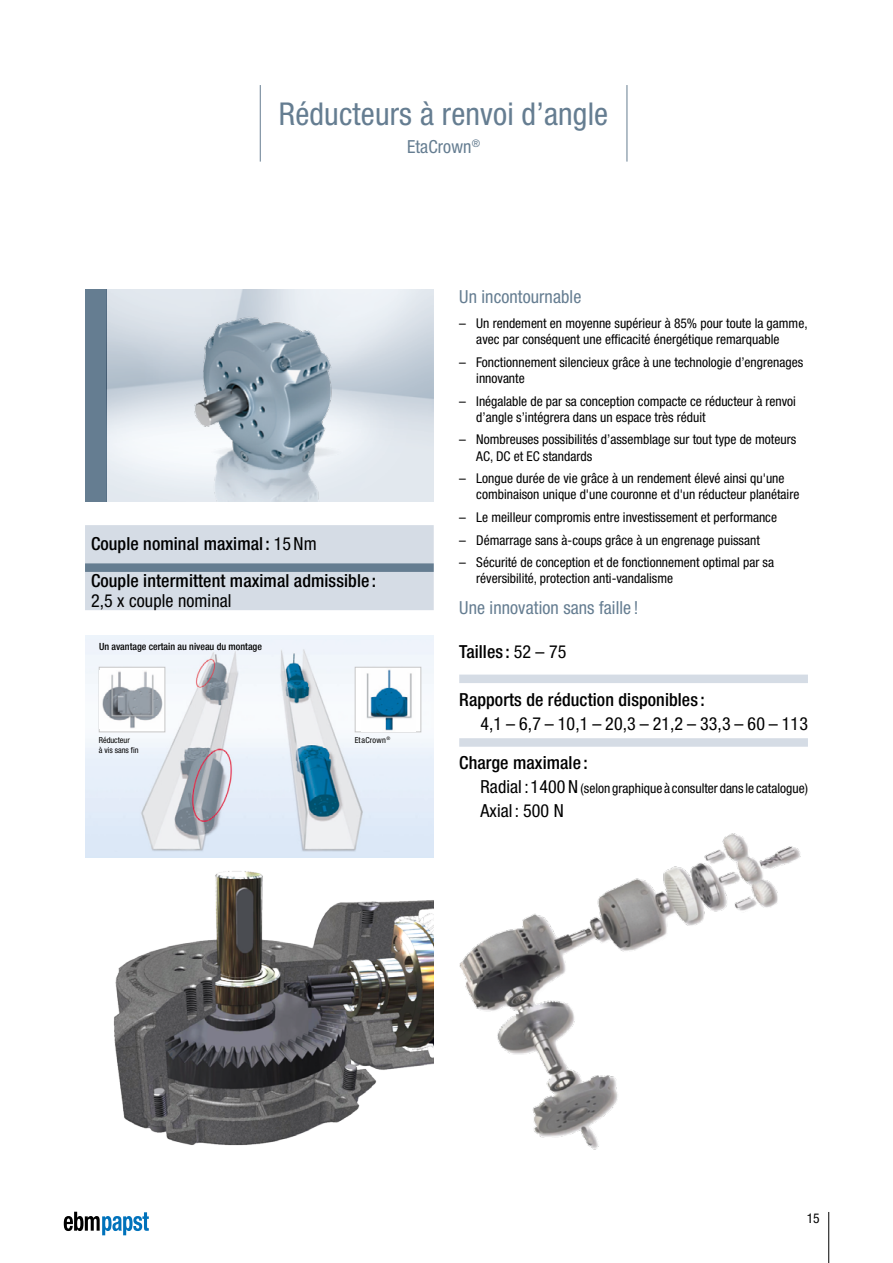
<style>
.page{position:relative;width:893px;height:1263px;background:#fff}
.page>*{position:absolute;margin:0;border:0;box-sizing:border-box;transform-origin:0 0}
.t1{font:condensed 31.5px "Helvetica Neue";letter-spacing:.005em;color:#657d91}
.t2{font:500 condensed 18px/36.8px "Helvetica Neue";letter-spacing:.005em;color:#000}
.t3{font:condensed 18px "Helvetica Neue";letter-spacing:.005em;color:#000}
.t4{font:condensed 18px "Helvetica Neue";letter-spacing:.005em;color:#657d91}
.t5{font:condensed 13.5px/16.2px "Helvetica Neue LT";color:#000}
.t6{font:500 condensed 9.9px "Helvetica Neue";color:#000}
.t7{font:condensed 8.25px "Helvetica Neue";color:#000}
.t8{font:condensed 8.25px "Helvetica Neue";letter-spacing:.03em;color:#000}
.t9{font:condensed 4.8px "Helvetica Neue";color:#000}
.s1{font-weight:400}
.s2{font-family:"Helvetica Neue";font-size:18px}
</style>
<div class="page">
<div style="left:85px;top:289px;width:21px;height:213px;background:#657d91"></div>
<img style="left:106px;top:289px;width:328px;height:213px">
<img style="left:149px;top:289px;width:238px;height:213px">
<div style="left:459px;top:674px;width:349px;height:9px;background:#d5dce5"></div>
<div style="left:459px;top:738px;width:349px;height:9px;background:#d5dce5"></div>
<hr style="left:260px;top:85px;width:1px;height:77px;background:#657d91">
<hr style="left:626px;top:85px;width:1px;height:77px;background:#657d91">
<img style="left:85px;top:636px;width:349px;height:221px">
<div style="left:99px;top:667px;width:66px;height:65px;background:#fff"></div>
<div style="left:99px;top:667px;width:66px;height:65px;border:1px solid #c6c6c6"></div>
<div style="left:355px;top:667px;width:66px;height:65px;background:#fff"></div>
<div style="left:355px;top:667px;width:66px;height:65px;border:1px solid #c6c6c6"></div>
<img style="left:100px;top:671px;width:64px;height:57px">
<img style="left:361px;top:669px;width:55px;height:62px">
<img style="left:113px;top:871px;width:321px;height:275px">
<div style="left:85px;top:525px;width:349px;height:85px;background:#d5dce5"></div>
<div style="left:85px;top:563px;width:349px;height:9px;background:#657d91"></div>
<img style="left:459px;top:833px;width:342px;height:317px">
<svg style="left:64px;top:1212px;width:85px;height:23px"></svg>
<hr style="left:828px;top:1212px;width:1px;height:51px;background:#000">
<h1 class="t1" style="left:279px;top:95px;width:331px">Réducteurs à renvoi d’angle</h1>
<h2 class="t4" style="left:407px;top:136px;width:74px">EtaCrown<sup>®</sup></h2>
<h2 class="t2" style="left:91px;top:525px;width:287px">Couple nominal maximal : <span class="s1">15Nm<br></span>Couple intermittent maximal admissible :</h2>
<h2 class="t3" style="left:91px;top:590px;width:142px">2,5 x couple nominal</h2>
<p class="t6" style="left:99px;top:641px;width:164px">Un avantage certain au niveau du montage</p>
<p class="t9" style="left:386px;top:735px;width:5px">®</p>
<p class="t7" style="left:99px;top:735px;width:33px">Réducteur</p>
<p class="t8" style="left:355px;top:735px;width:33px">EtaCrown</p>
<p class="t7" style="left:99px;top:745px;width:41px">à vis sans fin</p>
<h2 class="t4" style="left:459px;top:287px;width:124px">Un incontournable</h2>
<p class="t5" style="left:476px;top:315px;width:333px;text-indent:-17px">– Un rendement en moyenne supérieur à 85% pour toute la gamme, avec par conséquent une efficacité énergétique remarquable</p>
<p class="t5" style="left:476px;top:354px;width:328px;text-indent:-17px">– Fonctionnement silencieux grâce à une technologie d’engrenages innovante</p>
<p class="t5" style="left:476px;top:393px;width:321px;text-indent:-17px">– Inégalable de par sa conception compacte ce réducteur à renvoi d’angle s’intégrera dans un espace très réduit</p>
<p class="t5" style="left:476px;top:431px;width:321px;text-indent:-17px">– Nombreuses possibilités d’assemblage sur tout type de moteurs<br>AC, DC et EC standards</p>
<p class="t5" style="left:476px;top:470px;width:325px;text-indent:-17px">– Longue durée de vie grâce à un rendement élevé ainsi qu'une combinaison unique d'une couronne et d'un réducteur planétaire</p>
<p class="t5" style="left:459px;top:509px;width:319px">– Le meilleur compromis entre investissement et performance</p>
<p class="t5" style="left:459px;top:532px;width:302px">– Démarrage sans à-coups grâce à un engrenage puissant</p>
<p class="t5" style="left:476px;top:554px;width:299px;text-indent:-17px">– Sécurité de conception et de fonctionnement optimal par sa réversibilité, protection anti-vandalisme</p>
<h2 class="t4" style="left:459px;top:597px;width:181px">Une innovation sans faille !</h2>
<h2 class="t2" style="left:459px;top:633px;width:109px">Tailles : <span class="s1">52 – 75</span></h2>
<h2 class="t2" style="left:459px;top:681px;width:247px">Rapports de réduction disponibles :</h2>
<h2 class="t3" style="left:480px;top:713px;width:329px">4,1 – 6,7 – 10,1 – 20,3 – 21,2 – 33,3 – 60 – 113</h2>
<h2 class="t2" style="left:459px;top:744px;width:130px">Charge maximale :</h2>
<p class="t5" style="left:480px;top:780px;width:329px"><span class="s2">Radial : 1400 N</span> (selon graphique à consulter dans le catalogue)</p>
<h2 class="t3" style="left:480px;top:800px;width:85px">Axial : 500 N</h2>
<p class="t5" style="left:807px;top:1209px;width:14px">15</p>
</div>
